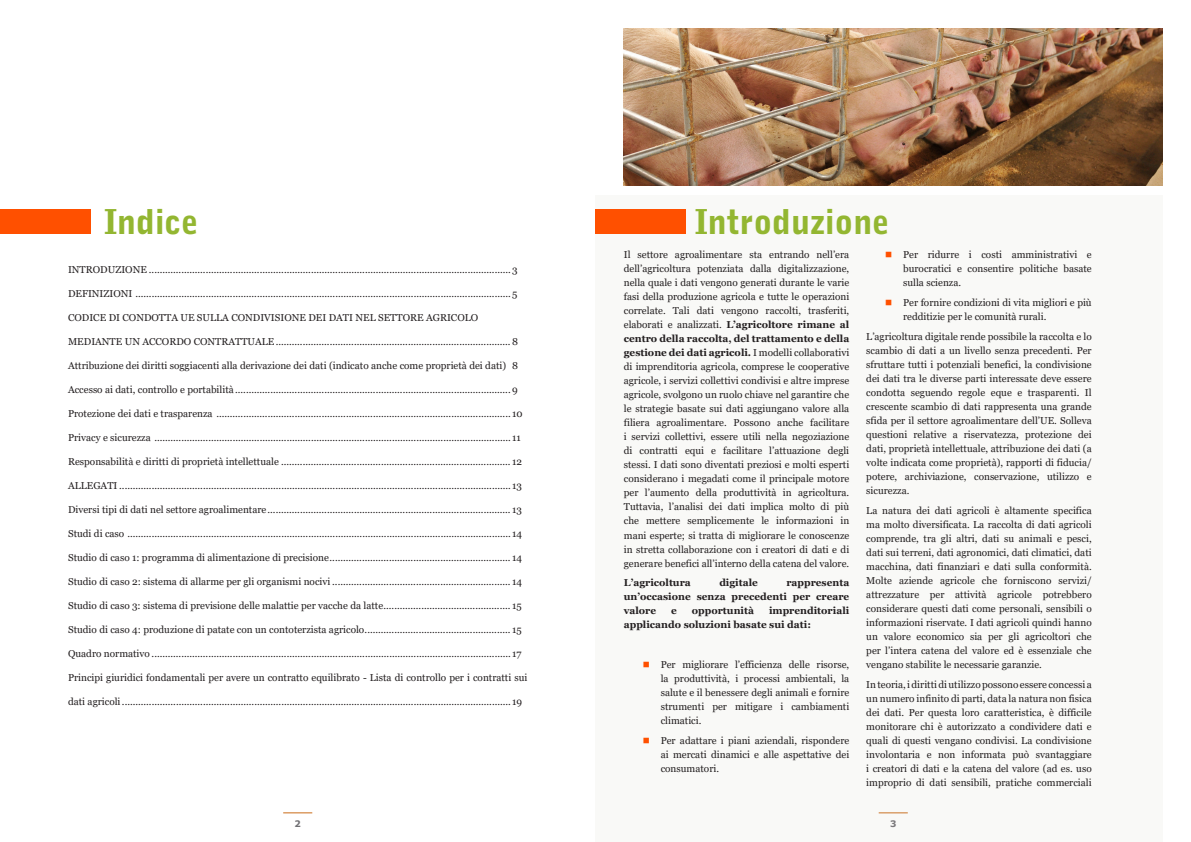
<style>
.page{position:relative;width:1191px;height:842px;background:#fff}
.page>*{position:absolute;margin:0;border:0;box-sizing:border-box;transform-origin:0 0}
.CHAPITRES{font:900 34px "Bell Gothic Std";color:#93b631}
.t1{font:10px/14px "Georgia";color:#231f20;text-align:justify}
.t2{font:700 10px/14px "Georgia";color:#231f20;text-align:justify}
.t3{font:700 9px "Verdana";color:#717074}
.s1{font-weight:700}
</style>
<div class="page">
<svg style="left:283px;top:812px;width:30px;height:2px"></svg>
<div style="left:595px;top:196px;width:567px;height:646px;background:#f9f9f7"></div>
<img style="left:624px;top:28px;width:538px;height:158px">
<div style="left:595px;top:209px;width:91px;height:25px;background:#ff5000"></div>
<div style="left:0;top:209px;width:91px;height:25px;background:#ff5000"></div>
<p class="CHAPITRES" style="left:104px;top:202px;width:96px">Indice</p>
<p class="t1" style="left:68px;top:263px;width:451px">INTRODUZIONE ......................................................................................................................................3</p>
<p class="t1" style="left:68px;top:287px;width:451px">DEFINIZIONI ...........................................................................................................................................5</p>
<p class="t1" style="left:68px;top:311px;width:412px">CODICE DI CONDOTTA UE SULLA CONDIVISIONE DEI DATI NEL SETTORE AGRICOLO</p>
<p class="t1" style="left:68px;top:335px;width:451px">MEDIANTE UN ACCORDO CONTRATTUALE....................................................................................... 8</p>
<p class="t1" style="left:68px;top:359px;width:451px">Attribuzione dei diritti soggiacenti alla derivazione dei dati (indicato anche come proprietà dei dati) 8</p>
<p class="t1" style="left:68px;top:383px;width:451px">Accesso ai dati, controllo e portabilità ...................................................................................................... 9</p>
<p class="t1" style="left:68px;top:407px;width:456px">Protezione dei dati e trasparenza ............................................................................................................. 10</p>
<p class="t1" style="left:68px;top:431px;width:454px">Privacy e sicurezza .................................................................................................................................... 11</p>
<p class="t1" style="left:68px;top:455px;width:455px">Responsabilità e diritti di proprietà intellettuale ..................................................................................... 12</p>
<p class="t1" style="left:68px;top:479px;width:455px">ALLEGATI ................................................................................................................................................. 13</p>
<p class="t1" style="left:68px;top:503px;width:455px">Diversi tipi di dati nel settore agroalimentare.......................................................................................... 13</p>
<p class="t1" style="left:68px;top:527px;width:455px">Studi di caso .............................................................................................................................................. 14</p>
<p class="t1" style="left:68px;top:551px;width:455px">Studio di caso 1: programma di alimentazione di precisione................................................................... 14</p>
<p class="t1" style="left:68px;top:575px;width:455px">Studio di caso 2: sistema di allarme per gli organismi nocivi .................................................................. 14</p>
<p class="t1" style="left:68px;top:599px;width:455px">Studio di caso 3: sistema di previsione delle malattie per vacche da latte............................................... 15</p>
<p class="t1" style="left:68px;top:623px;width:455px">Studio di caso 4: produzione di patate con un contoterzista agricolo...................................................... 15</p>
<p class="t1" style="left:68px;top:647px;width:455px">Quadro normativo ..................................................................................................................................... 17</p>
<p class="t1" style="left:68px;top:671px;width:461px">Principi giuridici fondamentali per avere un contratto equilibrato - Lista di controllo per i contratti sui</p>
<p class="t1" style="left:68px;top:695px;width:455px">dati agricoli................................................................................................................................................ 19</p>
<p class="CHAPITRES" style="left:694px;top:202px;width:196px">Introduzione</p>
<p class="t1" style="left:624px;top:248px;width:227px">Il settore agroalimentare sta entrando nell’era dell’agricoltura potenziata dalla digitalizzazione, nella quale i dati vengono generati durante le varie fasi della produzione agricola e tutte le operazioni correlate. Tali dati vengono raccolti, trasferiti, elaborati e analizzati. <span class="s1">L’agricoltore rimane al centro della raccolta, del trattamento e della gestione dei dati agricoli.</span> I modelli collaborativi di imprenditoria agricola, comprese le cooperative agricole, i servizi collettivi condivisi e altre imprese agricole, svolgono un ruolo chiave nel garantire che le strategie basate sui dati aggiungano valore alla filiera agroalimentare. Possono anche facilitare i servizi collettivi, essere utili nella negoziazione di contratti equi e facilitare l’attuazione degli stessi. I dati sono diventati preziosi e molti esperti considerano i megadati come il principale motore per l’aumento della produttività in agricoltura.<br>Tuttavia, l’analisi dei dati implica molto di più che mettere semplicemente le informazioni in mani esperte; si tratta di migliorare le conoscenze in stretta collaborazione con i creatori di dati e di generare benefici all’interno della catena del valore.</p>
<p class="t2" style="left:624px;top:576px;width:69px">L’agricoltura</p>
<p class="t2" style="left:719px;top:576px;width:40px">digitale</p>
<p class="t2" style="left:624px;top:576px;width:227px;text-indent:162px">rappresenta un’occasione senza precedenti per creare valore</p>
<p class="t2" style="left:624px;top:604px;width:227px;text-indent:145px">imprenditoriali applicando soluzioni basate sui dati:</p>
<p class="t1" style="left:660px;top:657px;width:190px">Per migliorare l’efficienza delle risorse, la produttività, i processi ambientali, la salute e il benessere degli animali e fornire strumenti per mitigare i cambiamenti climatici.</p>
<p class="t1" style="left:660px;top:733px;width:190px">Per adattare i piani aziendali, rispondere ai mercati dinamici e alle aspettative dei consumatori.</p>
<p class="t2" style="left:671px;top:604px;width:7px">e</p>
<p class="t2" style="left:692px;top:604px;width:64px">opportunità</p>
<p class="t1" style="left:903px;top:248px;width:190px">Per ridurre i costi amministrativi e burocratici e consentire politiche basate sulla scienza.</p>
<p class="t1" style="left:903px;top:296px;width:190px">Per fornire condizioni di vita migliori e più redditizie per le comunità rurali.</p>
<p class="t1" style="left:866px;top:330px;width:227px">L’agricoltura digitale rende possibile la raccolta e lo scambio di dati a un livello senza precedenti. Per sfruttare tutti i potenziali benefici, la condivisione dei dati tra le diverse parti interessate deve essere condotta seguendo regole eque e trasparenti. Il crescente scambio di dati rappresenta una grande sfida per il settore agroalimentare dell’UE. Solleva questioni relative a riservatezza, protezione dei dati, proprietà intellettuale, attribuzione dei dati (a volte indicata come proprietà), rapporti di fiducia/ potere, archiviazione, conservazione, utilizzo e sicurezza.</p>
<p class="t1" style="left:866px;top:504px;width:227px">La natura dei dati agricoli è altamente specifica ma molto diversificata. La raccolta di dati agricoli comprende, tra gli altri, dati su animali e pesci, dati sui terreni, dati agronomici, dati climatici, dati macchina, dati finanziari e dati sulla conformità.<br>Molte aziende agricole che forniscono servizi/ attrezzature per attività agricole potrebbero considerare questi dati come personali, sensibili o informazioni riservate. I dati agricoli quindi hanno un valore economico sia per gli agricoltori che per l’intera catena del valore ed è essenziale che vengano stabilite le necessarie garanzie.</p>
<p class="t1" style="left:866px;top:678px;width:227px">In teoria, i diritti di utilizzo possono essere concessi a un numero infinito di parti, data la natura non fisica dei dati. Per questa loro caratteristica, è difficile monitorare chi è autorizzato a condividere dati e quali di questi vengano condivisi. La condivisione involontaria e non informata può svantaggiare i creatori di dati e la catena del valore (ad es. uso improprio di dati sensibili, pratiche commerciali</p>
<p class="t3" style="left:294px;top:818px;width:8px">2</p>
<p class="t3" style="left:890px;top:818px;width:8px">3</p>
</div>
